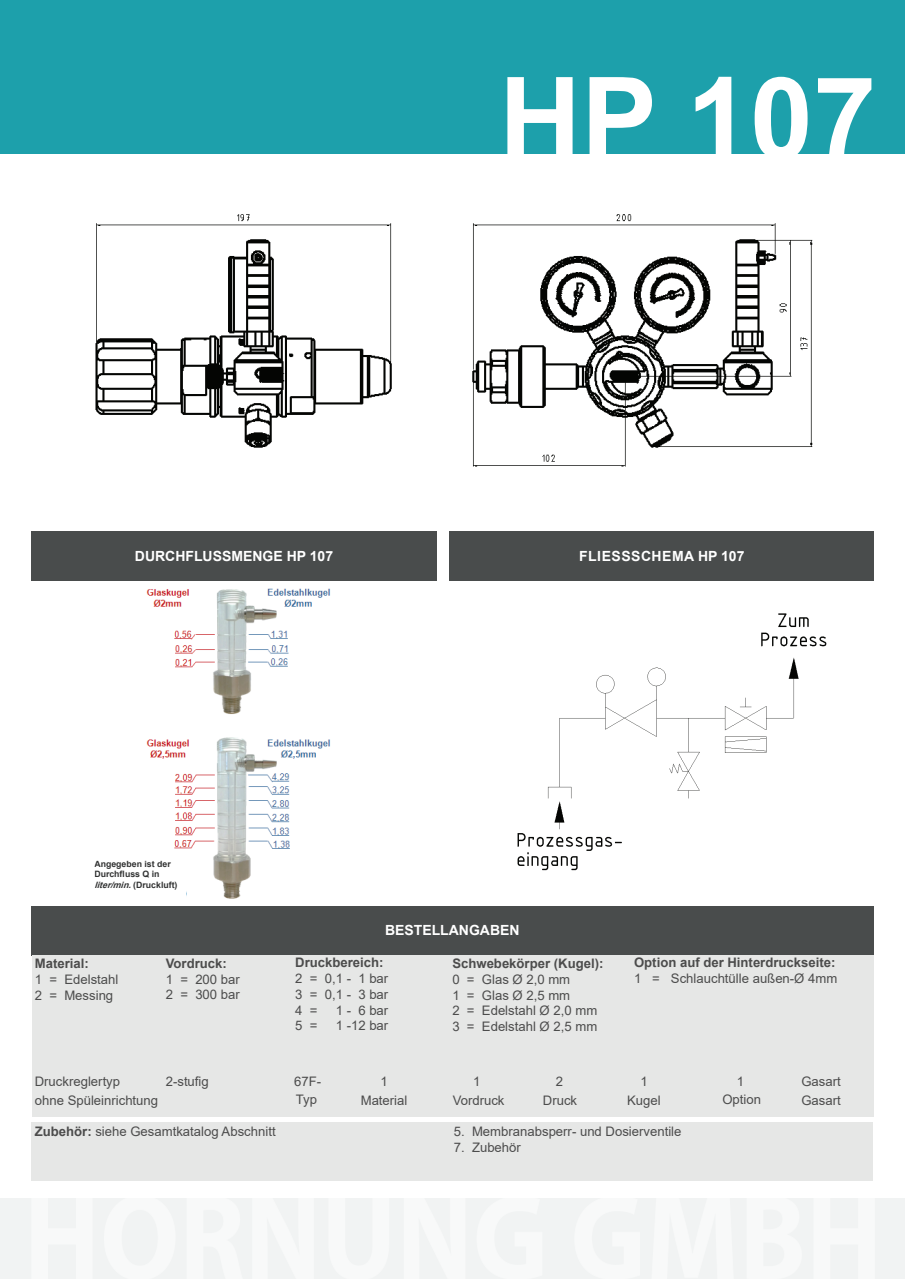
<style>
.page{position:relative;width:905px;height:1279px;background:#fff}
.page>*{position:absolute;margin:0;border:0;box-sizing:border-box;transform-origin:0 0}
.t1{font:700 113.75px "Arial";color:#fff}
.t2{font:700 14px "Arial";color:#fff}
.t3{font:13.12px/15.8px "Arial";color:#4c4c4c}
.t4{font:700 13.12px "Arial";color:#4c4c4c}
.t5{font:700 8.75px/10.5px "Arial";color:#313232}
.s1{font-style:italic}
.s2{font-weight:700}
</style>
<div class="page">
<div style="left:0;top:0;width:904px;height:153px;background:#1da0ab"></div>
<div style="left:31px;top:531px;width:405px;height:49px;background:#494c4c"></div>
<div style="left:0;top:1198px;width:904px;height:80px;background:#f1f3f3"></div>
<div style="left:32px;top:1121px;width:841px;height:59px;background:#e6e7e6"></div>
<div style="left:31px;top:905px;width:842px;height:50px;background:#494c4c"></div>
<div style="left:449px;top:531px;width:424px;height:49px;background:#494c4c"></div>
<div style="left:32px;top:955px;width:841px;height:161px;background:#e6e7e6"></div>
<img style="left:517px;top:613px;width:310px;height:258px">
<img style="left:146px;top:588px;width:185px;height:311px">
<div style="left:94px;top:860px;width:92px;height:38px;background:#fff"></div>
<div style="left:126px;top:582px;width:92px;height:7px;background:#fff"></div>
<img style="left:95px;top:214px;width:718px;height:253px">
<h1 class="t1" style="left:499px;top:38px;width:379px">HP 107</h1>
<p class="t2" style="left:135px;top:546px;width:200px">DURCHFLUSSMENGE HP 107</p>
<p class="t2" style="left:579px;top:546px;width:64px">FlieSSschema</p>
<p class="t2" style="left:697px;top:546px;width:48px">HP 107</p>
<p class="t5" style="left:94px;top:858px;width:85px">Angegeben ist der<br>Durchfluss Q in <span class="s1">liter/min.</span>(Druckluft)</p>
<p class="t2" style="left:385px;top:920px;width:136px">BESTELLANGABEN</p>
<p class="t4" style="left:35px;top:954px;width:55px">Material:</p>
<p class="t3" style="left:35px;top:971px;width:85px">1 = Edelstahl<br>2 = Messing</p>
<p class="t4" style="left:166px;top:954px;width:63px">Vordruck:</p>
<p class="t3" style="left:166px;top:971px;width:76px">1 = 200 bar<br>2 = 300 bar</p>
<p class="t4" style="left:295px;top:953px;width:90px">Druckbereich:</p>
<p class="t3" style="left:295px;top:970px;width:95px;text-align:justify">2 = 0,1 - 1 bar 3 = 0,1 - 3 bar 4 =</p>
<p class="t3" style="left:336px;top:1002px;width:54px">1 - 6 bar</p>
<p class="t3" style="left:295px;top:1017px;width:24px">5 =</p>
<p class="t3" style="left:336px;top:1017px;width:54px">1 -12 bar</p>
<p class="t4" style="left:452px;top:954px;width:152px">Schwebekörper (Kugel):</p>
<p class="t3" style="left:452px;top:971px;width:146px">0 = Glas Ø 2,0 mm<br>1 = Glas Ø 2,5 mm<br>2 = Edelstahl Ø 2,0 mm<br>3 = Edelstahl Ø 2,5 mm</p>
<p class="t4" style="left:634px;top:953px;width:203px">Option auf der Hinterdruckseite:</p>
<p class="t3" style="left:634px;top:970px;width:205px">1 = Schlauchtülle außen-Ø 4mm</p>
<p class="t3" style="left:35px;top:1072px;width:87px">Druckreglertyp</p>
<p class="t3" style="left:166px;top:1072px;width:45px">2-stufig</p>
<p class="t3" style="left:294px;top:1071px;width:28px;line-height:18px">67F-<br>Typ</p>
<p class="t3" style="left:542px;top:1071px;width:36px;line-height:19.2px;text-align:center">2<br>Druck</p>
<p class="t3" style="left:452px;top:1071px;width:53px;line-height:19.2px;text-align:center">1<br>Vordruck</p>
<p class="t3" style="left:801px;top:1071px;width:41px;line-height:19.2px">Gasart<br>Gasart</p>
<p class="t3" style="left:736px;top:1072px;width:9px">1</p>
<p class="t3" style="left:360px;top:1071px;width:48px;line-height:19.2px;text-align:center">1<br>Material</p>
<p class="t3" style="left:627px;top:1071px;width:35px;line-height:19.2px;text-align:center">1<br>Kugel</p>
<p class="t3" style="left:736px;top:1072px;width:9px">6</p>
<p class="t3" style="left:722px;top:1091px;width:40px">Option</p>
<p class="t3" style="left:35px;top:1092px;width:125px">ohne Spüleinrichtung</p>
<p class="t3" style="left:35px;top:1123px;width:242px"><span class="s2">Zubehör:</span> siehe Gesamtkatalog Abschnitt</p>
<p class="t3" style="left:453px;top:1123px;width:229px">5. Membranabsperr- und Dosierventile</p>
<p class="t3" style="left:453px;top:1139px;width:69px">7. Zubehör</p>
</div>
